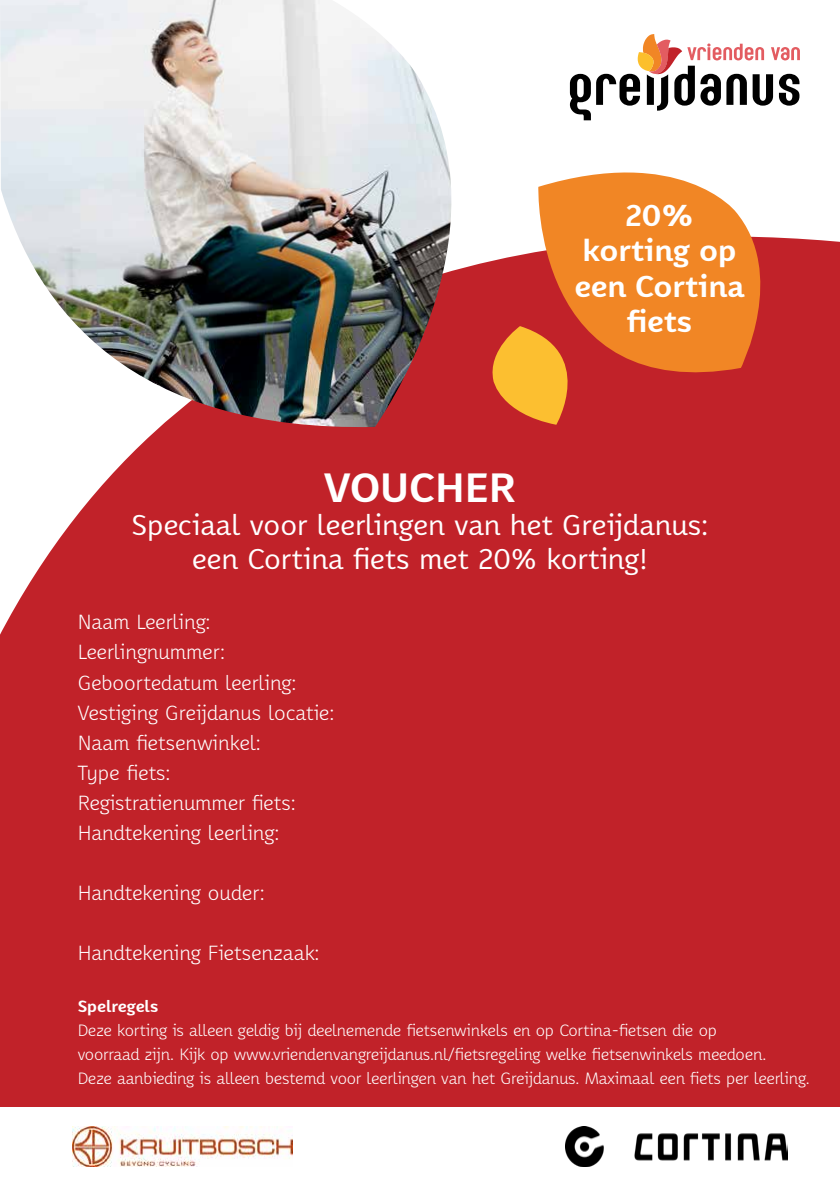
<style>
.page{position:relative;width:840px;height:1191px;background:#fff}
.page>*{position:absolute;margin:0;border:0;box-sizing:border-box;transform-origin:0 0}
.t1{font:700 40px "Karbid OT";color:#fff}
.t2{font:700 29.6px/35.6px "Karbid OT";color:#fff;text-align:center}
.t3{font:28px/33.6px "Karbid OT";color:#fff;text-align:center}
.t4{font:300 20px/30px "Karbid OT";color:#fff}
.t5{font:300 16px/24px "Karbid OT";letter-spacing:-.01em;color:#fff}
.t6{font:700 16px "Karbid OT";letter-spacing:-.01em;color:#fff}
</style>
<div class="page">
<div style="left:0;top:48px;width:839px;height:1059px;background:#c12229"></div>
<img style="left:0;top:0;width:488px;height:432px">
<svg style="left:531px;top:144px;width:256px;height:262px;fill:#f18625"></svg>
<svg style="left:486px;top:326px;width:112px;height:99px;background:#dd6c2c"></svg>
<svg style="left:569px;top:34px;width:230px;height:86px"></svg>
<img style="left:72px;top:1126px;width:220px;height:40px">
<img style="left:565px;top:1126px;width:222px;height:40px">
<h2 class="t2" style="left:574px;top:196px;width:171px">20% korting op een Cortina fiets</h2>
<h1 class="t1" style="left:324px;top:460px;width:193px">VOUCHER</h1>
<h3 class="t3" style="left:131px;top:507px;width:578px">Speciaal voor leerlingen van het Greijdanus: een Cortina fiets met 20% korting!</h3>
<p class="t4" style="left:78px;top:606px;width:258px">Naam Leerling:<br>Leerlingnummer:<br>Geboortedatum leerling:<br>Vestiging Greijdanus locatie:<br>Naam fietsenwinkel:<br>Type fiets:<br>Registratienummer fiets:<br>Handtekening leerling:</p>
<p class="t4" style="left:78px;top:876px;width:188px">Handtekening ouder:</p>
<p class="t4" style="left:78px;top:936px;width:243px">Handtekening Fietsenzaak:</p>
<p class="t6" style="left:78px;top:995px;width:82px">Spelregels</p>
<p class="t5" style="left:78px;top:1017px;width:733px">Deze korting is alleen geldig bij deelnemende fietsenwinkels en op Cortina-fietsen die op<br>voorraad zijn. Kijk op www.vriendenvangreijdanus.nl/fietsregeling welke fietsenwinkels meedoen.<br>Deze aanbieding is alleen bestemd voor leerlingen van het Greijdanus. Maximaal een fiets per leerling.</p>
</div>
